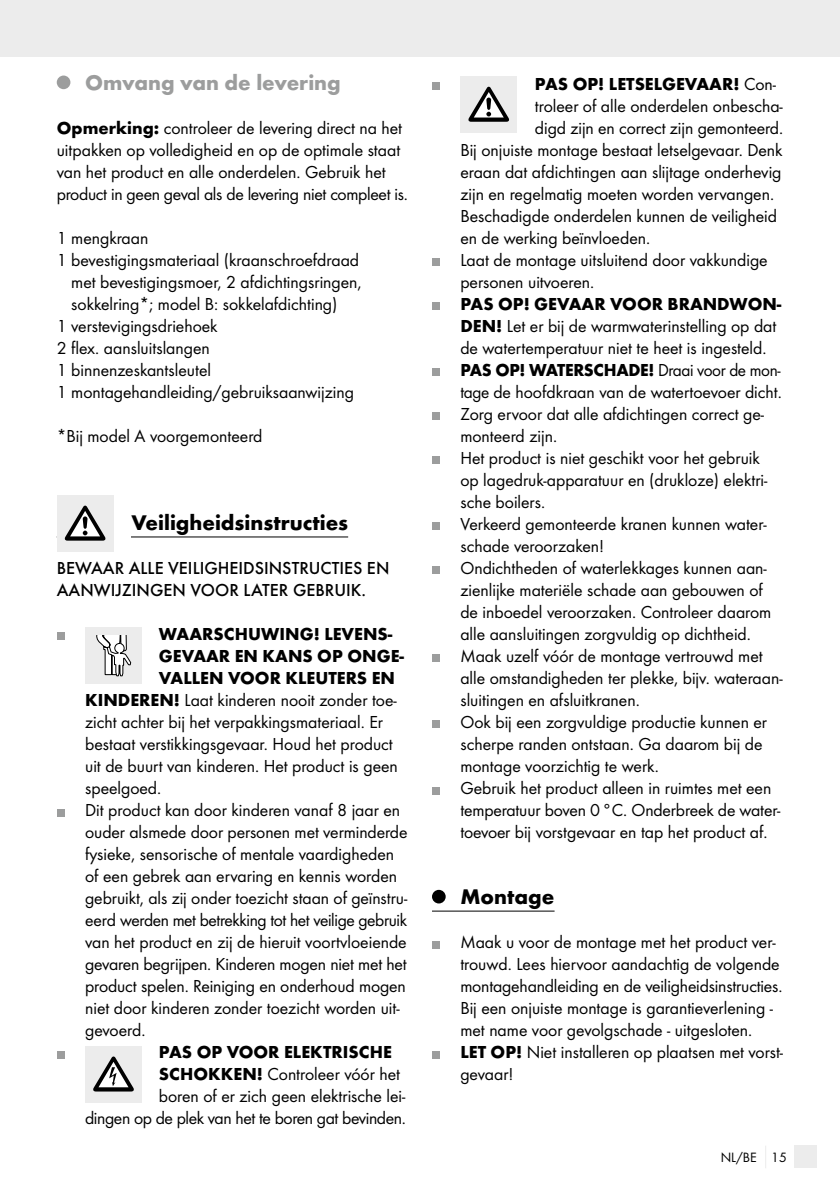
<style>
.page{position:relative;width:840px;height:1191px;background:#fff}
.page>*{position:absolute;margin:0;border:0;box-sizing:border-box;transform-origin:0 0}
.t1{font:700 22px "Futura";color:#000}
.t2{font:700 22px "Futura";color:#9c9d9d}
.t3{font:18px/22px "Futura Boo";color:#000}
.t4{font:700 18px/22px "Futura";color:#000}
.t5{font:500 18px/22px "Futura";color:#000}
.t6{font:18px "Futura Boo";letter-spacing:-.02em;color:#000}
.t7{font:700 18px "Futura";letter-spacing:-.02em;color:#000}
.t8{font:14px "Futura Boo";color:#000}
.s1{font-family:"Futura";font-weight:700}
.s2{font-family:"Futura Boo";font-weight:400}
</style>
<div class="page">
<hr style="left:0;top:0;width:1px;height:57px;background:#ececec">
<div style="left:1px;top:0;width:838px;height:57px;background:#ececec"></div>
<div style="left:794px;top:1145px;width:22px;height:23px;background:#ececec"></div>
<hr style="left:57px;top:536px;width:291px;height:1px;background:#000">
<div style="left:57px;top:76px;width:13px;height:13px;background:#9c9d9d;border-radius:50%"></div>
<div style="left:113px;top:495px;width:18px;height:56px;background:#fff"></div>
<div style="left:57px;top:495px;width:56px;height:56px;background:#ececec"></div>
<svg style="left:65px;top:505px;width:40px;height:35px"></svg>
<div style="left:57px;top:632px;width:7px;height:8px;background:#9c9d9d"></div>
<div style="left:85px;top:627px;width:57px;height:57px;background:#ececec"></div>
<svg style="left:96px;top:635px;width:35px;height:41px"></svg>
<div style="left:57px;top:808px;width:7px;height:8px;background:#9c9d9d"></div>
<div style="left:57px;top:1050px;width:7px;height:8px;background:#9c9d9d"></div>
<div style="left:85px;top:1045px;width:57px;height:57px;background:#ececec"></div>
<svg style="left:93px;top:1056px;width:41px;height:35px"></svg>
<hr style="left:432px;top:910px;width:122px;height:1px;background:#000">
<div style="left:432px;top:82px;width:7px;height:8px;background:#9c9d9d"></div>
<div style="left:460px;top:76px;width:57px;height:57px;background:#ececec"></div>
<svg style="left:468px;top:87px;width:40px;height:35px"></svg>
<div style="left:432px;top:258px;width:7px;height:8px;background:#9c9d9d"></div>
<div style="left:432px;top:302px;width:7px;height:8px;background:#9c9d9d"></div>
<div style="left:432px;top:368px;width:7px;height:8px;background:#9c9d9d"></div>
<div style="left:432px;top:412px;width:7px;height:8px;background:#9c9d9d"></div>
<div style="left:432px;top:456px;width:7px;height:8px;background:#9c9d9d"></div>
<div style="left:432px;top:522px;width:7px;height:8px;background:#9c9d9d"></div>
<div style="left:432px;top:566px;width:7px;height:8px;background:#9c9d9d"></div>
<div style="left:432px;top:654px;width:7px;height:8px;background:#9c9d9d"></div>
<div style="left:432px;top:720px;width:7px;height:8px;background:#9c9d9d"></div>
<div style="left:432px;top:786px;width:7px;height:8px;background:#9c9d9d"></div>
<div style="left:432px;top:890px;width:13px;height:13px;background:#000;border-radius:50%"></div>
<div style="left:432px;top:940px;width:7px;height:8px;background:#9c9d9d"></div>
<div style="left:432px;top:1050px;width:7px;height:8px;background:#9c9d9d"></div>
<p class="t2" style="left:85px;top:69px;width:257px">Omvang van de levering</p>
<p class="t3" style="left:57px;top:117px;width:352px"><span class="s1">Opmerking:</span> controleer de levering direct na het uitpakken op volledigheid en op de optimale staat van het product en alle onderdelen. Gebruik het product in geen geval als de levering niet compleet is.</p>
<p class="t3" style="left:57px;top:227px;width:93px">1 mengkraan</p>
<p class="t3" style="left:57px;top:249px;width:304px">1 bevestigingsmateriaal (kraanschroefdraad</p>
<p class="t3" style="left:71px;top:271px;width:292px">met bevestigingsmoer, 2 afdichtingsringen,</p>
<p class="t3" style="left:71px;top:293px;width:268px">sokkelring*; model B: sokkelafdichting)</p>
<p class="t3" style="left:57px;top:315px;width:162px">1 verstevigingsdriehoek</p>
<p class="t3" style="left:57px;top:337px;width:154px">2 flex. aansluitslangen</p>
<p class="t3" style="left:57px;top:359px;width:156px">1 binnenzeskantsleutel</p>
<p class="t3" style="left:57px;top:381px;width:299px">1 montagehandleiding/gebruiksaanwijzing</p>
<p class="t3" style="left:57px;top:425px;width:207px">*Bij model A voorgemonteerd</p>
<p class="t1" style="left:131px;top:509px;width:218px">Veiligheidsinstructies</p>
<p class="t5" style="left:57px;top:557px;width:334px">BEWAAR ALLE VEILIGHEIDSINSTRUCTIES EN<br>AANWIJZINGEN VOOR LATER GEBRUIK.</p>
<p class="t4" style="left:159px;top:623px;width:246px">WAARSCHUWING! LEVENS-<br>GEVAAR EN KANS OP ONGE-<br>VALLEN VOOR KLEUTERS EN</p>
<p class="t3" style="left:85px;top:689px;width:324px"><span class="s1">KINDEREN!</span> Laat kinderen nooit zonder toe&shy;zicht achter bij het verpakkingsmateriaal. Er bestaat verstikkingsgevaar. Houd het product uit de buurt van kinderen. Het product is geen speelgoed.<br>Dit product kan door kinderen vanaf 8 jaar en ouder alsmede door personen met verminderde fysieke, sensorische of mentale vaardigheden of een gebrek aan ervaring en kennis worden gebruikt, als zij onder toezicht staan of geïnstru&shy;eerd werden met betrekking tot het veilige gebruik van het product en zij de hieruit voortvloeiende gevaren begrijpen. Kinderen mogen niet met het product spelen. Reiniging en onderhoud mogen niet door kinderen zonder toezicht worden uit&shy;gevoerd.</p>
<p class="t4" style="left:159px;top:1041px;width:234px">PAS OP VOOR ELEKTRISCHE</p>
<p class="t3" style="left:159px;top:1063px;width:242px"><span class="s1">SCHOKKEN!</span> Controleer vóór het</p>
<p class="t3" style="left:159px;top:1085px;width:248px">boren of er zich geen elektrische lei-</p>
<p class="t6" style="left:85px;top:1107px;width:322px">dingen op de plek van het te boren gat bevinden.</p>
<p class="t4" style="left:534px;top:73px;width:242px">PAS OP! LETSELGEVAAR! <span class="s2">Con-</span></p>
<p class="t3" style="left:534px;top:95px;width:249px">troleer of alle onderdelen onbescha-</p>
<p class="t3" style="left:534px;top:117px;width:250px">digd zijn en correct zijn gemonteerd.</p>
<p class="t3" style="left:460px;top:139px;width:323px">Bij onjuiste montage bestaat letselgevaar. Denk</p>
<p class="t3" style="left:460px;top:161px;width:322px">eraan dat afdichtingen aan slijtage onderhevig</p>
<p class="t3" style="left:460px;top:183px;width:315px">zijn en regelmatig moeten worden vervangen.</p>
<p class="t3" style="left:460px;top:205px;width:318px">Beschadigde onderdelen kunnen de veiligheid</p>
<p class="t3" style="left:460px;top:227px;width:191px">en de werking beïnvloeden.</p>
<p class="t3" style="left:460px;top:249px;width:309px">Laat de montage uitsluitend door vakkundige</p>
<p class="t3" style="left:460px;top:271px;width:135px">personen uitvoeren.</p>
<p class="t4" style="left:460px;top:293px;width:322px">PAS OP! GEVAAR VOOR BRANDWON-</p>
<p class="t3" style="left:460px;top:315px;width:317px"><span class="s1">DEN!</span> Let er bij de warmwaterinstelling op dat de watertemperatuur niet te heet is ingesteld.</p>
<p class="t7" style="left:460px;top:359px;width:321px">PAS OP! WATERSCHADE! <span class="s2">Draai voor de mon-</span></p>
<p class="t3" style="left:460px;top:381px;width:323px">tage de hoofdkraan van de watertoevoer dicht.<br>Zorg ervoor dat alle afdichtingen correct ge&shy;monteerd zijn.<br>Het product is niet geschikt voor het gebruik op lagedruk-apparatuur en (drukloze) elektri&shy;sche boilers.<br>Verkeerd gemonteerde kranen kunnen water&shy;schade veroorzaken!<br>Ondichtheden of waterlekkages kunnen aan&shy;zienlijke materiële schade aan gebouwen of de inboedel veroorzaken. Controleer daarom alle aansluitingen zorgvuldig op dichtheid.<br>Maak uzelf vóór de montage vertrouwd met alle omstandigheden ter plekke, bijv. wateraan&shy;sluitingen en afsluitkranen.<br>Ook bij een zorgvuldige productie kunnen er scherpe randen ontstaan. Ga daarom bij de montage voorzichtig te werk.<br>Gebruik het product alleen in ruimtes met een temperatuur boven 0°C. Onderbreek de water&shy;toevoer bij vorstgevaar en tap het product af.</p>
<p class="t1" style="left:460px;top:883px;width:96px">Montage</p>
<p class="t3" style="left:460px;top:931px;width:324px">Maak u voor de montage met het product ver&shy;trouwd. Lees hiervoor aandachtig de volgende montagehandleiding en de veiligheidsinstructies.<br>Bij een onjuiste montage is garantieverlening - met name voor gevolgschade - uitgesloten.<br><span class="s1">LET OP!</span> Niet installeren op plaatsen met vorst&shy;gevaar!</p>
<p class="t8" style="left:720px;top:1149px;width:67px">NL/BE 15</p>
</div>
